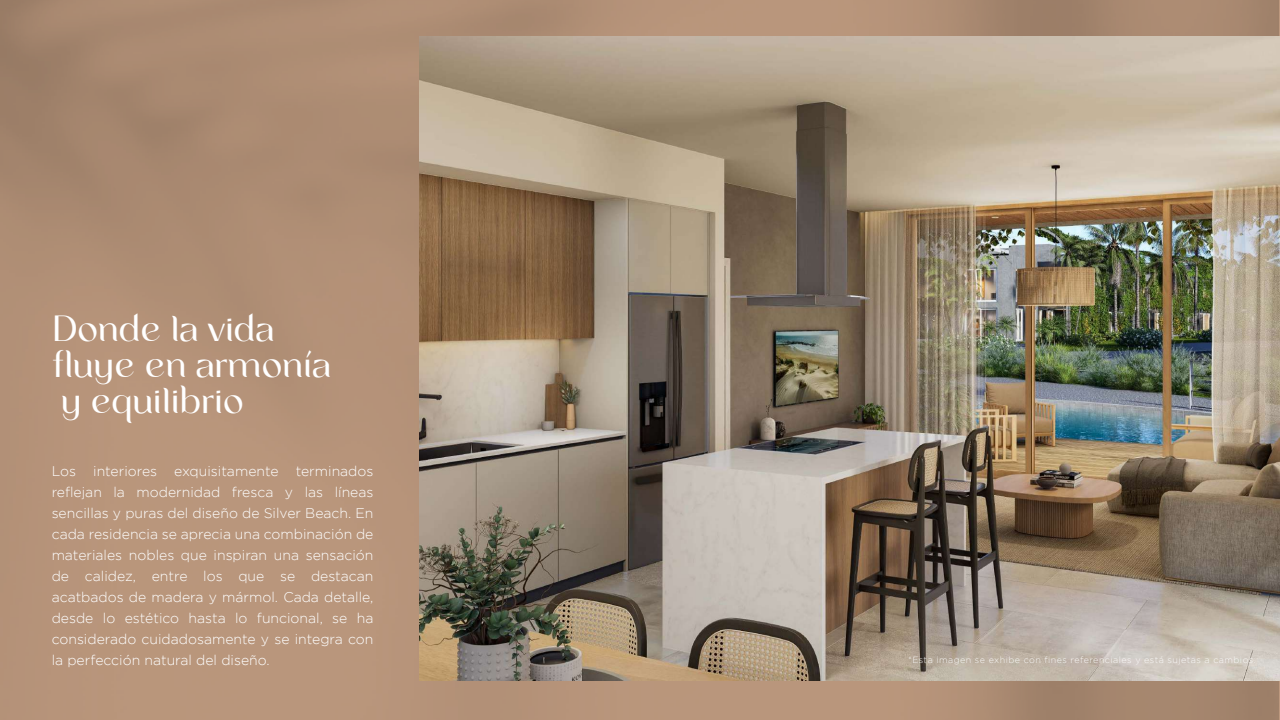
<style>
.page{position:relative;width:1280px;height:720px;background:#fff}
.page>*{position:absolute;margin:0;border:0;box-sizing:border-box;transform-origin:0 0}
.t1{font:36px/36px "Galine";color:#fff}
.t2{font:300 14px/21px "Gotham";color:#fff;text-align:justify}
.t3{font:300 9px "Gotham";letter-spacing:.05em;color:#fff}
</style>
<div class="page">
<img style="left:0;top:0;width:1279px;height:719px">
<img style="left:420px;top:37px;width:860px;height:644px">
<h1 class="t1" style="left:52px;top:312px;width:281px">Donde la vida fluye en armonía y equilibrio</h1>
<p class="t2" style="left:52px;top:460px;width:323px">Los interiores exquisitamente terminados reflejan la modernidad fresca y las líneas sencillas y puras del diseño de Silver Beach. En cada residencia se aprecia una combinación de materiales nobles que inspiran una sensación de calidez, entre los que se destacan acatbados de madera y mármol. Cada detalle, desde lo estético hasta lo funcional, se ha considerado cuidadosamente y se integra con la perfección natural del diseño.</p>
<p class="t3" style="left:908px;top:655px;width:349px">*Esta imagen se exhibe con fines referenciales y está sujetas a cambios.</p>
</div>
